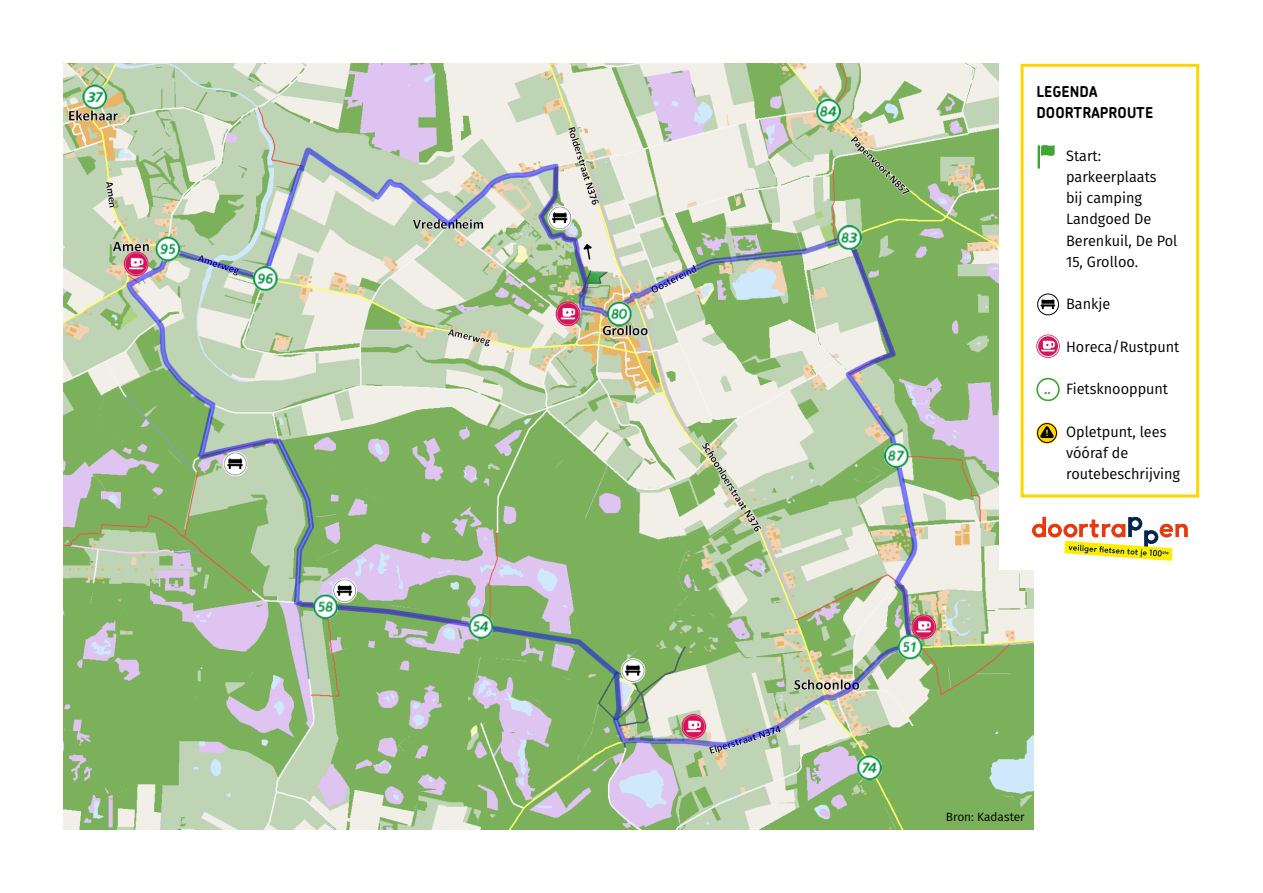
<style>
.page{position:relative;width:1263px;height:893px;background:#fff}
.page>*{position:absolute;margin:0;border:0;box-sizing:border-box;transform-origin:0 0}
.t1{font:15px/21.3px "Fira Sans";color:#000}
.t2{font:700 15px/21.3px "Chevin Pro";letter-spacing:.005em;color:#000;scale:.96 1}
.t3{font:12px "Fira Sans";color:#000}
.s1{font-weight:600;font-style:italic;font-size:13.5px;color:#3fa535}
</style>
<div class="page">
<img style="left:64px;top:64px;width:970px;height:765px">
<svg style="left:581px;top:243px;width:12px;height:18px"></svg>
<div style="left:999px;top:60px;width:204px;height:510px;background:#fff"></div>
<svg style="left:1036px;top:293px;width:24px;height:23px"></svg>
<div style="left:1037px;top:294px;width:22px;height:21px;border:1px solid #000;border-radius:50%"></div>
<svg style="left:1040px;top:299px;width:15px;height:10px"></svg>
<svg style="left:1036px;top:335px;width:24px;height:23px"></svg>
<div style="left:1037px;top:336px;width:22px;height:21px;border:1px solid #fff;border-radius:50%"></div>
<svg style="left:1041px;top:341px;width:14px;height:10px"></svg>
<div style="left:1036px;top:378px;width:24px;height:23px;border:2px solid #3fa535;border-radius:50%"></div>
<svg style="left:1036px;top:422px;width:21px;height:22px"></svg>
<div style="left:1037px;top:423px;width:20px;height:20px;border:1px solid #000;border-radius:50%"></div>
<svg style="left:1040px;top:426px;width:14px;height:12px"></svg>
<div style="left:1020px;top:64px;width:179px;height:433px;border:3px solid #ffd500"></div>
<hr style="left:1037px;top:145px;width:3px;height:24px;background:#3fa535">
<svg style="left:1041px;top:145px;width:13px;height:11px"></svg>
<svg style="left:1032px;top:517px;width:156px;height:44px"></svg>
<p class="t2" style="left:1036px;top:81px;width:123px">LEGENDA<br>DOORTRAPROUTE</p>
<p class="t1" style="left:1066px;top:144px;width:113px">Start: parkeerplaats<br>bij camping<br>Landgoed De<br>Berenkuil, De Pol<br>15, Grolloo.</p>
<p class="t1" style="left:1066px;top:293px;width:46px">Bankje</p>
<p class="t1" style="left:1066px;top:336px;width:115px">Horeca/Rustpunt</p>
<p class="t1" style="left:1044px;top:378px;width:125px"><span class="s1">..</span> Fietsknooppunt</p>
<p class="t1" style="left:1066px;top:421px;width:115px">Opletpunt, lees vóóraf de routebeschrijving</p>
<p class="t3" style="left:946px;top:808px;width:81px">Bron: Kadaster</p>
</div>
